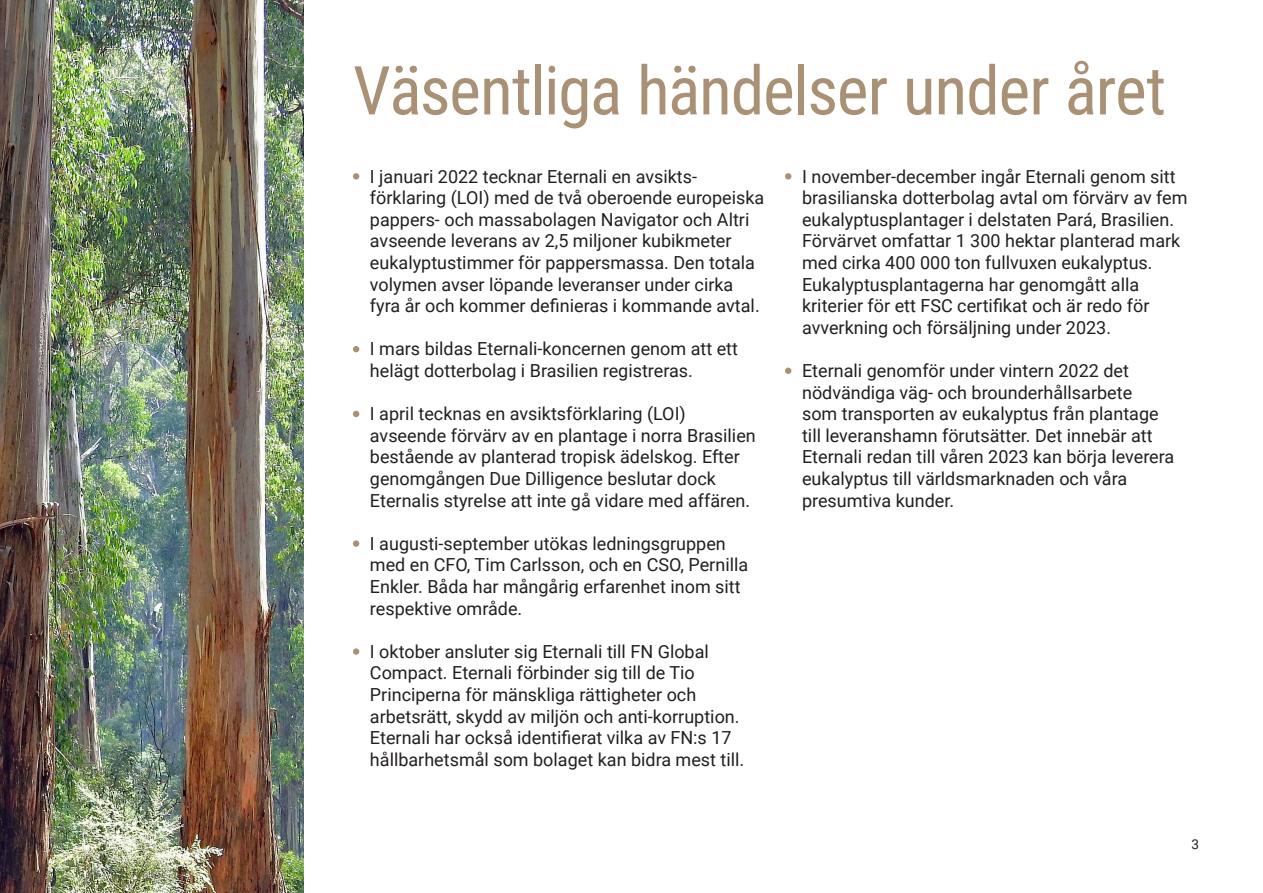
<style>
.page{position:relative;width:1263px;height:893px;background:#fff}
.page>*{position:absolute;margin:0;border:0;box-sizing:border-box;transform-origin:0 0}
.Rub_1{font:67.5px "Roboto Condensed";letter-spacing:-.02em;color:#aa9176}
.Rubrik_2{font:18px/21.6px "Roboto";color:#231f20}
.t1{font:13.5px "Roboto";color:#231f20}
</style>
<div class="page">
<img style="left:0;top:0;width:303px;height:893px">
<div style="left:353px;top:173px;width:6px;height:7px;background:#aa9176;border-radius:50%"></div>
<svg style="left:353px;top:346px;width:6px;height:6px"></svg>
<svg style="left:353px;top:411px;width:6px;height:6px"></svg>
<div style="left:353px;top:540px;width:6px;height:7px;background:#aa9176;border-radius:50%"></div>
<div style="left:353px;top:648px;width:6px;height:7px;background:#aa9176;border-radius:50%"></div>
<div style="left:785px;top:173px;width:6px;height:7px;background:#aa9176;border-radius:50%"></div>
<svg style="left:785px;top:368px;width:6px;height:6px"></svg>
<p class="Rub_1" style="left:353px;top:43px;width:815px">Väsentliga händelser under året</p>
<p class="Rubrik_2" style="left:370px;top:165px;width:396px">I januari 2022 tecknar Eternali en avsikts&shy;förklaring (LOI) med de två oberoende europeiska pappers- och massabolagen Navigator och Altri avseende leverans av 2,5 miljoner kubikmeter eukalyptustimmer för pappersmassa. Den totala volymen avser löpande leveranser under cirka fyra år och kommer definieras i kommande avtal.</p>
<p class="Rubrik_2" style="left:370px;top:337px;width:370px">I mars bildas Eternali-koncernen genom att ett helägt dotterbolag i Brasilien registreras.</p>
<p class="Rubrik_2" style="left:370px;top:402px;width:387px">I april tecknas en avsiktsförklaring (LOI) avseende förvärv av en plantage i norra Brasilien bestående av planterad tropisk ädelskog. Efter genomgången Due Dilligence beslutar dock Eternalis styrelse att inte gå vidare med affären.</p>
<p class="Rubrik_2" style="left:370px;top:532px;width:380px">I augusti-september utökas ledningsgruppen med en CFO, Tim Carlsson, och en CSO, Pernilla Enkler. Båda har mångårig erfarenhet inom sitt respektive område.</p>
<p class="Rubrik_2" style="left:370px;top:640px;width:376px">I oktober ansluter sig Eternali till FN Global Compact. Eternali förbinder sig till de Tio Principerna för mänskliga rättigheter och arbetsrätt, skydd av miljön och anti-korruption.<br>Eternali har också identifierat vilka av FN:s 17 hållbarhetsmål som bolaget kan bidra mest till.</p>
<p class="Rubrik_2" style="left:802px;top:165px;width:387px">I november-december ingår Eternali genom sitt brasilianska dotterbolag avtal om förvärv av fem eukalyptusplantager i delstaten Pará, Brasilien.<br>Förvärvet omfattar 1 300 hektar planterad mark med cirka 400 000 ton fullvuxen eukalyptus.<br>Eukalyptusplantagerna har genomgått alla kriterier för ett FSC certifikat och är redo för avverkning och försäljning under 2023.</p>
<p class="Rubrik_2" style="left:802px;top:359px;width:374px">Eternali genomför under vintern 2022 det nödvändiga väg- och brounderhållsarbete<br>som transporten av eukalyptus från plantage till leveranshamn förutsätter. Det innebär att Eternali redan till våren 2023 kan börja leverera eukalyptus till världsmarknaden och våra presumtiva kunder.</p>
<p class="t1" style="left:1191px;top:835px;width:9px">3</p>
</div>
